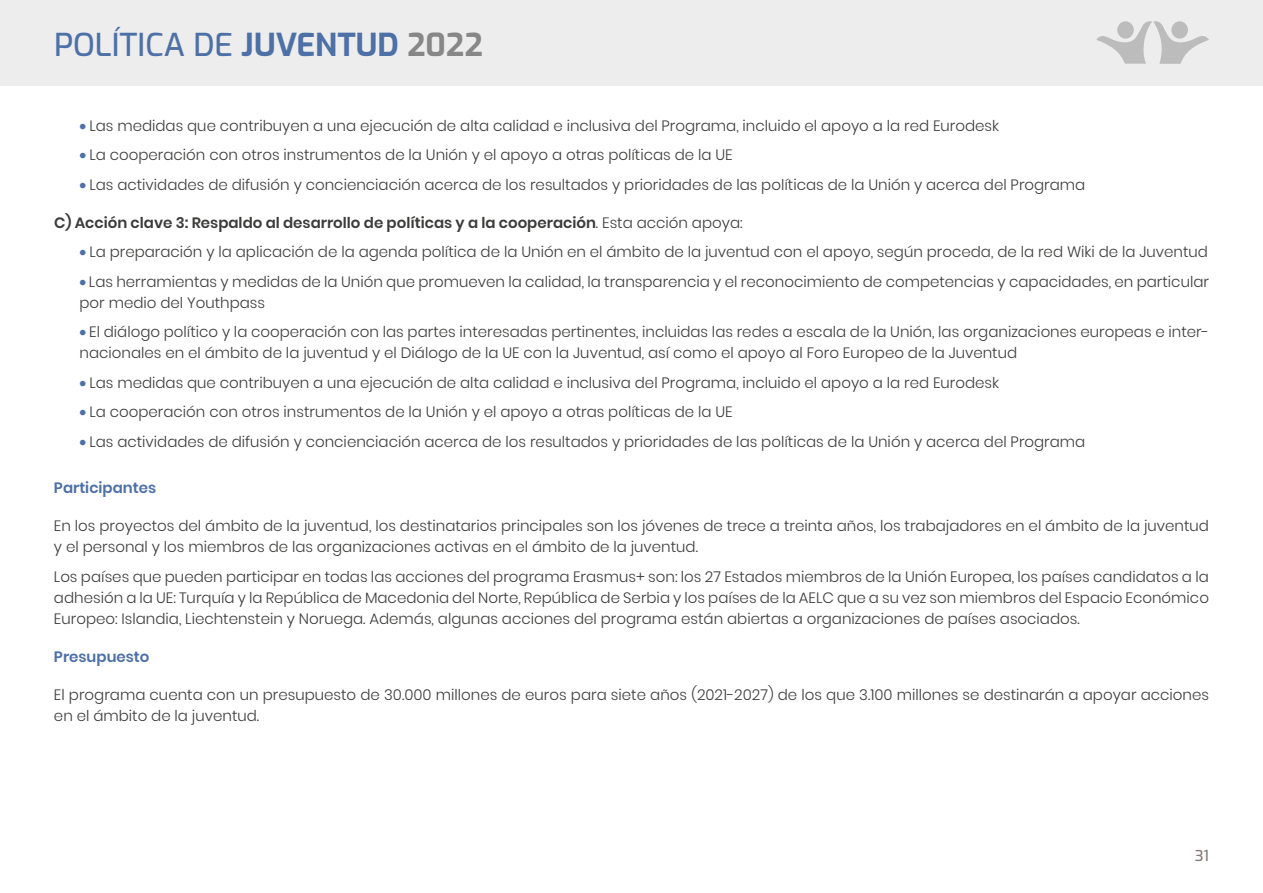
<style>
.page{position:relative;width:1263px;height:893px;background:#fff}
.page>*{position:absolute;margin:0;border:0;box-sizing:border-box;transform-origin:0 0}
.t1{font:500 31.5px "Exo";color:#4d70a6}
.t2{font:300 15px/21px "Poppins";color:#3c3c3b}
.t3{font:600 15px "Poppins";color:#3c3c3b}
.t4{font:600 15px "Poppins";color:#4d70a6}
.t5{font:500 15px "Exo";color:#867b77}
.s1{font-weight:700}
.s2{font-weight:700;color:#878787}
.s3{font-family:"Aleo";font-weight:400;color:#4d70a6}
.s4{font-weight:300}
</style>
<div class="page">
<div style="left:0;top:0;width:1263px;height:85px;background:#ededed"></div>
<svg style="left:1096px;top:21px;width:113px;height:43px"></svg>
<h1 class="t1" style="left:54px;top:22px;width:430px">POLÍTICA DE <span class="s1">JUVENTUD</span> <span class="s2">2022</span></h1>
<p class="t2" style="left:80px;top:115px;width:921px"><span class="s3">•</span> Las medidas que contribuyen a una ejecución de alta calidad e inclusiva del Programa, incluido el apoyo a la red Eurodesk</p>
<p class="t2" style="left:80px;top:144px;width:655px"><span class="s3">•</span> La cooperación con otros instrumentos de la Unión y el apoyo a otras políticas de la UE</p>
<p class="t2" style="left:80px;top:174px;width:1007px"><span class="s3">•</span> Las actividades de difusión y concienciación acerca de los resultados y prioridades de las políticas de la Unión y acerca del Programa</p>
<p class="t3" style="left:54px;top:214px;width:690px">C) Acción clave 3: Respaldo al desarrollo de políticas y a la cooperación<span class="s4">. Esta acción apoya:</span></p>
<p class="t2" style="left:79px;top:241px;width:1130px"><span class="s3">•</span> La preparación y la aplicación de la agenda política de la Unión en el ámbito de la juventud con el apoyo, según proceda, de la red Wiki de la Juventud</p>
<p class="t2" style="left:79px;top:271px;width:1131px"><span class="s3">•</span> Las herramientas y medidas de la Unión que promueven la calidad, la transparencia y el reconocimiento de competencias y capacidades, en particular por medio del Youthpass</p>
<p class="t2" style="left:79px;top:321px;width:1131px"><span class="s3">•</span> El diálogo político y la cooperación con las partes interesadas pertinentes, incluidas las redes a escala de la Unión, las organizaciones europeas e inter&shy;nacionales en el ámbito de la juventud y el Diálogo de la UE con la Juventud, así como el apoyo al Foro Europeo de la Juventud</p>
<p class="t2" style="left:79px;top:372px;width:921px"><span class="s3">•</span> Las medidas que contribuyen a una ejecución de alta calidad e inclusiva del Programa, incluido el apoyo a la red Eurodesk</p>
<p class="t2" style="left:79px;top:401px;width:655px"><span class="s3">•</span> La cooperación con otros instrumentos de la Unión y el apoyo a otras políticas de la UE</p>
<p class="t2" style="left:79px;top:431px;width:1007px"><span class="s3">•</span> Las actividades de difusión y concienciación acerca de los resultados y prioridades de las políticas de la Unión y acerca del Programa</p>
<p class="t4" style="left:54px;top:479px;width:104px">Participantes</p>
<p class="t2" style="left:54px;top:515px;width:1156px">En los proyectos del ámbito de la juventud, los destinatarios principales son los jóvenes de trece a treinta años, los trabajadores en el ámbito de la juventud y el personal y los miembros de las organizaciones activas en el ámbito de la juventud.</p>
<p class="t2" style="left:54px;top:566px;width:1156px;text-align:justify">Los países que pueden participar en todas las acciones del programa Erasmus+ son: los 27 Estados miembros de la Unión Europea, los países candidatos a la adhesión a la UE: Turquía y la República de Macedonia del Norte, República de Serbia y los países de la AELC que a su vez son miembros del Espacio Económico Europeo: Islandia, Liechtenstein y Noruega. Además, algunas acciones del programa están abiertas a organizaciones de países asociados.</p>
<p class="t4" style="left:54px;top:648px;width:97px">Presupuesto</p>
<p class="t2" style="left:54px;top:684px;width:1156px">El programa cuenta con un presupuesto de 30.000 millones de euros para siete años (2021-2027) de los que 3.100 millones se destinarán a apoyar acciones en el ámbito de la juventud.</p>
<p class="t5" style="left:1195px;top:845px;width:16px">31</p>
</div>
